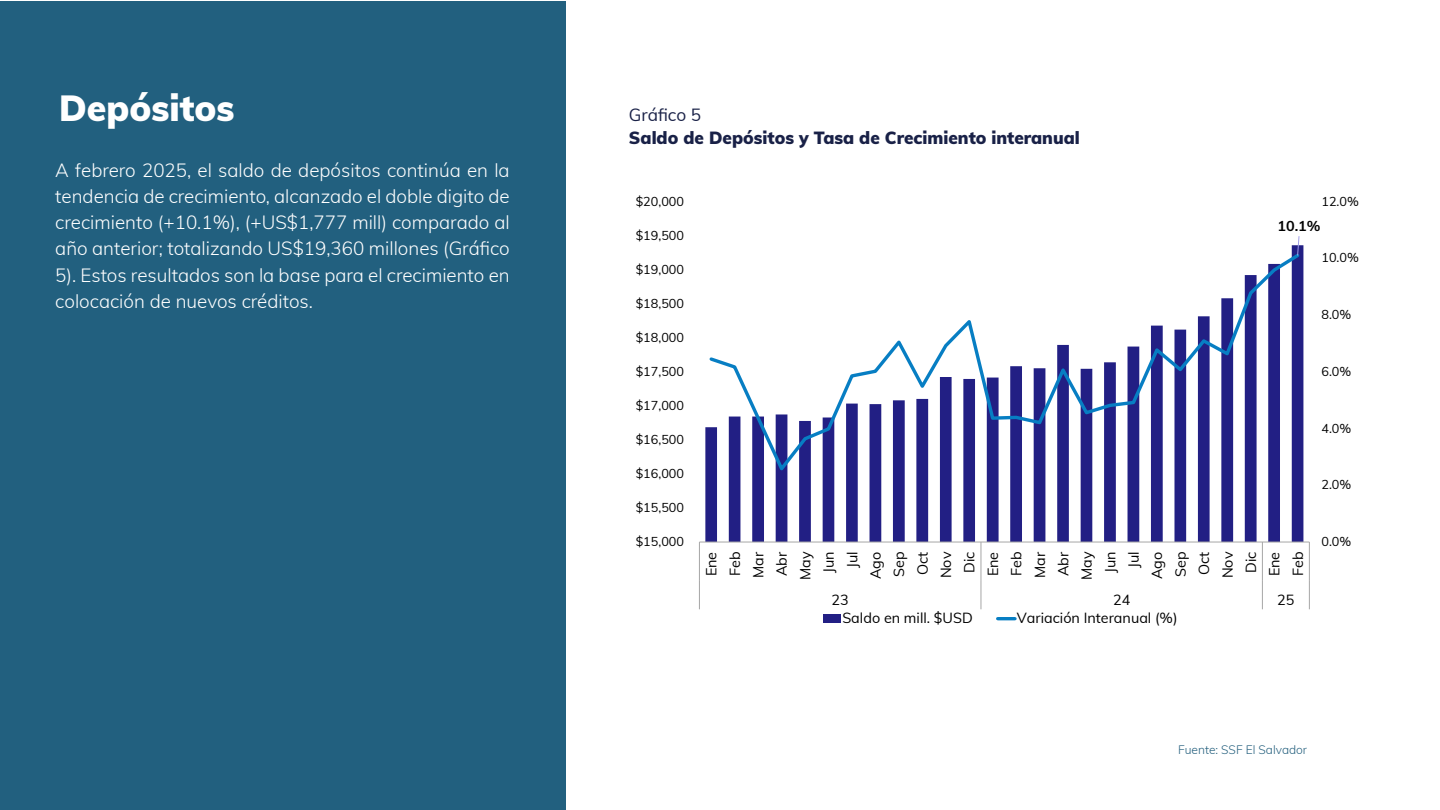
<style>
.page{position:relative;width:1440px;height:810px;background:#fff}
.page>*{position:absolute;margin:0;border:0;box-sizing:border-box;transform-origin:0 0}
.t1{font:900 35.62px "Mulish";color:#fff}
.t2{font:300 18.75px/26.2px "Mulish";color:#fff;text-align:justify}
.t3{font:900 17.25px "Mulish";color:#192147}
.t4{font:17.25px "Mulish";color:#192147}
.t5{font:14.4px/23.5px "Mulish";color:#000;text-align:right}
.t6{font:700 14.4px "Mulish";color:#000}
.t7{font:12.6px "Mulish";color:#000}
.t8{font:300 12px "Mulish";color:#25607e}
</style>
<div class="page">
<div style="left:0;top:1px;width:565px;height:808px;background:#22607f"></div>
<svg style="left:705px;top:245px;width:598px;height:297px"></svg>
<hr style="left:699px;top:542px;width:610px;height:1px;background:#a6a6a6">
<hr style="left:1309px;top:542px;width:1px;height:39px;background:#a6a6a6">
<hr style="left:1262px;top:542px;width:1px;height:39px;background:#a6a6a6">
<hr style="left:981px;top:542px;width:1px;height:39px;background:#a6a6a6">
<hr style="left:699px;top:542px;width:1px;height:39px;background:#a6a6a6">
<svg style="left:1309px;top:581px;width:1px;height:28px"></svg>
<svg style="left:1262px;top:581px;width:1px;height:28px"></svg>
<svg style="left:981px;top:581px;width:1px;height:28px"></svg>
<svg style="left:699px;top:581px;width:1px;height:28px"></svg>
<svg style="left:707px;top:251px;width:595px;height:224px"></svg>
<svg style="left:1297px;top:236px;width:3px;height:20px"></svg>
<div style="left:823px;top:615px;width:17px;height:8px;background:#221f84"></div>
<hr style="left:998px;top:617px;width:17px;height:3px;background:#077ec3">
<h1 class="t1" style="left:59px;top:82px;width:177px">Depósitos</h1>
<p class="t2" style="left:55px;top:156px;width:456px">A febrero 2025, el saldo de depósitos continúa en la tendencia de crecimiento, alcanzado el doble digito de crecimiento (+10.1%), (+US$1,777 mill) comparado al año anterior; totalizando US$19,360 millones (Gráfico 5). Estos resultados son la base para el crecimiento en colocación de nuevos créditos.</p>
<p class="t4" style="left:629px;top:103px;width:74px">Gráfico 5</p>
<p class="t3" style="left:629px;top:125px;width:452px">Saldo de Depósitos y Tasa de Crecimiento interanual</p>
<p class="t7" style="left:636px;top:192px;width:50px">$20,000</p>
<p class="t7" style="left:636px;top:226px;width:50px">$19,500</p>
<p class="t7" style="left:636px;top:260px;width:50px">$19,000</p>
<p class="t7" style="left:636px;top:294px;width:50px">$18,500</p>
<p class="t7" style="left:636px;top:328px;width:50px">$18,000</p>
<p class="t7" style="left:636px;top:362px;width:50px">$17,500</p>
<p class="t7" style="left:636px;top:396px;width:50px">$17,000</p>
<p class="t7" style="left:636px;top:430px;width:50px">$16,500</p>
<p class="t7" style="left:636px;top:464px;width:50px">$16,000</p>
<p class="t7" style="left:636px;top:498px;width:50px">$15,500</p>
<p class="t7" style="left:636px;top:532px;width:50px">$15,000</p>
<p class="t7" style="left:1321px;top:192px;width:39px">12.0%</p>
<p class="t6" style="left:1277px;top:215px;width:45px">10.1%</p>
<p class="t7" style="left:1321px;top:249px;width:39px">10.0%</p>
<p class="t7" style="left:1321px;top:305px;width:31px">8.0%</p>
<p class="t7" style="left:1321px;top:362px;width:31px">6.0%</p>
<p class="t7" style="left:1321px;top:419px;width:31px">4.0%</p>
<p class="t7" style="left:1321px;top:476px;width:31px">2.0%</p>
<p class="t7" style="left:1321px;top:532px;width:31px">0.0%</p>
<p class="t5" style="left:699px;top:580px;width:30px;rotate:-90deg">Ene<br>Feb<br>Mar<br>Abr<br>May<br>Jun<br>Jul<br>Ago<br>Sep<br>Oct<br>Nov<br>Dic<br>Ene<br>Feb<br>Mar<br>Abr<br>May<br>Jun<br>Jul<br>Ago<br>Sep<br>Oct<br>Nov<br>Dic<br>Ene<br>Feb</p>
<p class="t5" style="left:832px;top:587px;width:19px">23</p>
<p class="t5" style="left:1113px;top:587px;width:19px">24</p>
<p class="t5" style="left:1277px;top:587px;width:19px">25</p>
<p class="t5" style="left:842px;top:606px;width:132px">Saldo en mill. $USD</p>
<p class="t5" style="left:1017px;top:606px;width:162px">Variación Interanual (%)</p>
<p class="t8" style="left:1178px;top:741px;width:130px">Fuente: SSF El Salvador</p>
</div>
